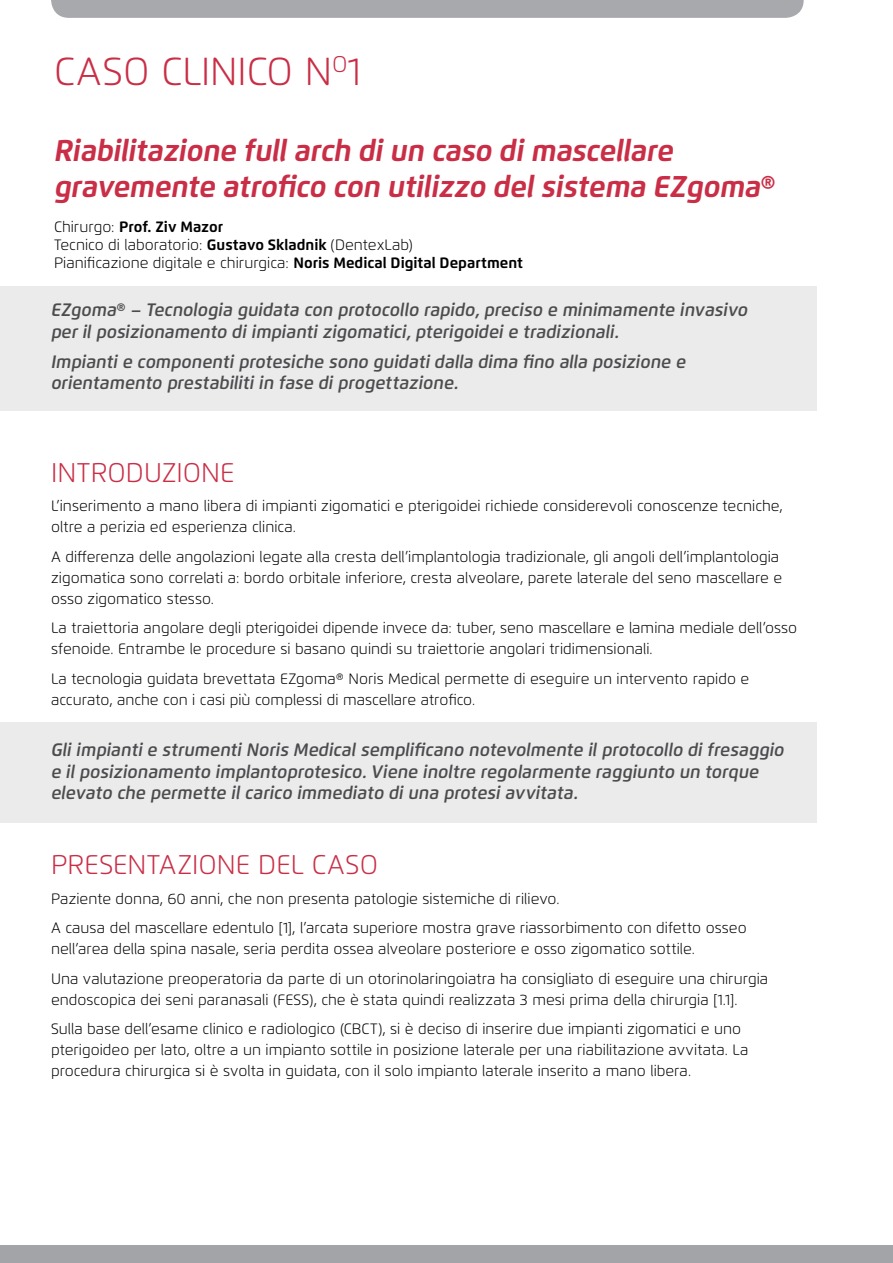
<style>
.page{position:relative;width:893px;height:1263px;background:#fff}
.page>*{position:absolute;margin:0;border:0;box-sizing:border-box;transform-origin:0 0}
.t1{font:300 39px "Flexo";color:#c92e46}
.t2{font:italic 700 30px/36px "Flexo";letter-spacing:-.01em;color:#c92e46}
.t3{font:300 27px "Flexo";color:#c92e46}
.t4{font:italic 600 18px/21.6px "Flexo";color:#4c4c4e}
.t5{font:300 15px/21px "Flexo";color:#000}
.s1{font-weight:700}
</style>
<div class="page">
<div style="left:0;top:1245px;width:893px;height:18px;background:#a2a4a7"></div>
<div style="left:0;top:722px;width:816px;height:101px;background:#ebebec"></div>
<div style="left:0;top:286px;width:816px;height:124px;background:#ebebec"></div>
<div style="left:51px;top:0;width:753px;height:18px;background:#a7a9ac"></div>
<h1 class="t1" style="left:54px;top:48px;width:308px">CASO CLINICO N<sup>O</sup>1</h1>
<h2 class="t2" style="left:54px;top:132px;width:723px">Riabilitazione full arch di un caso di mascellare gravemente atrofico con utilizzo del sistema EZgoma®</h2>
<p class="t5" style="left:54px;top:218px;width:471px;line-height:18px">Chirurgo: <span class="s1">Prof. Ziv Mazor<br></span>Tecnico di laboratorio: <span class="s1">Gustavo Skladnik</span> (DentexLab)<br>Pianificazione digitale e chirurgica: <span class="s1">Noris Medical Digital Department</span></p>
<p class="t4" style="left:51px;top:299px;width:698px">EZgoma® – Tecnologia guidata con protocollo rapido, preciso e minimamente invasivo per il posizionamento di impianti zigomatici, pterigoidei e tradizionali.</p>
<p class="t4" style="left:51px;top:351px;width:636px">Impianti e componenti protesiche sono guidati dalla dima fino alla posizione e orientamento prestabiliti in fase di progettazione.</p>
<h3 class="t3" style="left:51px;top:456px;width:185px">INTRODUZIONE</h3>
<p class="t5" style="left:51px;top:496px;width:733px">L’inserimento a mano libera di impianti zigomatici e pterigoidei richiede considerevoli conoscenze tecniche, oltre a perizia ed esperienza clinica.</p>
<p class="t5" style="left:51px;top:546px;width:733px">A differenza delle angolazioni legate alla cresta dell’implantologia tradizionale, gli angoli dell’implantologia zigomatica sono correlati a: bordo orbitale inferiore, cresta alveolare, parete laterale del seno mascellare e osso zigomatico stesso.</p>
<p class="t5" style="left:51px;top:618px;width:748px">La traiettoria angolare degli pterigoidei dipende invece da: tuber, seno mascellare e lamina mediale dell’osso sfenoide. Entrambe le procedure si basano quindi su traiettorie angolari tridimensionali.</p>
<p class="t5" style="left:51px;top:668px;width:700px">La tecnologia guidata brevettata EZgoma® Noris Medical permette di eseguire un intervento rapido e accurato, anche con i casi più complessi di mascellare atrofico.</p>
<p class="t4" style="left:51px;top:739px;width:735px">Gli impianti e strumenti Noris Medical semplificano notevolmente il protocollo di fresaggio e il posizionamento implantoprotesico. Viene inoltre regolarmente raggiunto un torque elevato che permette il carico immediato di una protesi avvitata.</p>
<h3 class="t3" style="left:51px;top:849px;width:328px">PRESENTAZIONE DEL CASO</h3>
<p class="t5" style="left:51px;top:884px;width:697px;line-height:29.5px">Paziente donna, 60 anni, che non presenta patologie sistemiche di rilievo.<br>A causa del mascellare edentulo [1], l’arcata superiore mostra grave riassorbimento con difetto osseo</p>
<p class="t5" style="left:51px;top:934px;width:719px;line-height:29.5px">nell’area della spina nasale, seria perdita ossea alveolare posteriore e osso zigomatico sottile.<br>Una valutazione preoperatoria da parte di un otorinolaringoiatra ha consigliato di eseguire una chirurgia</p>
<p class="t5" style="left:51px;top:985px;width:692px;line-height:29.5px">endoscopica dei seni paranasali (FESS), che è stata quindi realizzata 3 mesi prima della chirurgia [1.1].<br>Sulla base dell’esame clinico e radiologico (CBCT), si è deciso di inserire due impianti zigomatici e uno</p>
<p class="t5" style="left:51px;top:1040px;width:699px">pterigoideo per lato, oltre a un impianto sottile in posizione laterale per una riabilitazione avvitata. La procedura chirurgica si è svolta in guidata, con il solo impianto laterale inserito a mano libera.</p>
</div>
